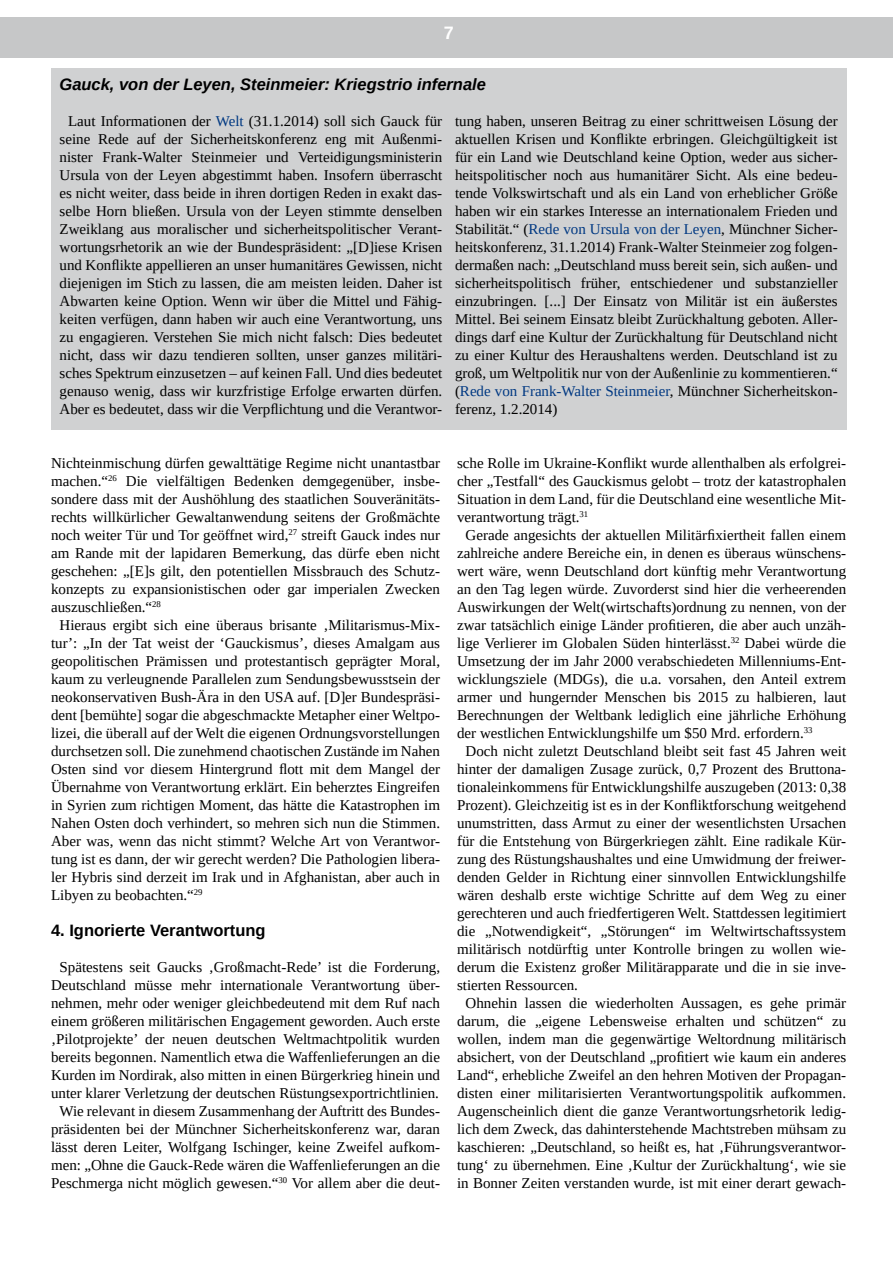
<style>
.page{position:relative;width:893px;height:1263px;background:#fff}
.page>*{position:absolute;margin:0;border:0;box-sizing:border-box;transform-origin:0 0}
.t1{font:700 18px "Liberation Sans";color:#fff}
.t2{font:italic 700 16.5px "Liberation Sans";color:#000}
.t3{font:700 16.5px "Liberation Sans";color:#000}
.t4{font:15px/18px "Liberation Serif";color:#000;text-align:center}
.s1{color:#003882}
</style>
<div class="page">
<div style="left:0;top:17px;width:893px;height:41px;background:#c6c7c8"></div>
<div style="left:51px;top:68px;width:795px;height:361px;background:#d0d1d2"></div>
<p class="t1" style="left:444px;top:20px;width:12px">7</p>
<p class="t2" style="left:60px;top:73px;width:428px">Gauck, von der Leyen, Steinmeier: Kriegstrio infernale</p>
<p class="t4" style="left:60px;top:112px;width:384px">Laut Informationen der <span class="s1">Welt</span> (31.1.2014) soll sich Gauck für seine Rede auf der Sicherheitskonferenz eng mit Außenmi&shy;nister Frank-Walter Steinmeier und Verteidigungsministerin Ursula von der Leyen abgestimmt haben. Insofern überrascht es nicht weiter, dass beide in ihren dortigen Reden in exakt das&shy;selbe Horn bließen. Ursula von der Leyen stimmte denselben Zweiklang aus moralischer und sicherheitspolitischer Verant&shy;wortungsrhetorik an wie der Bundespräsident: „[D]iese Krisen und Konflikte appellieren an unser humanitäres Gewissen, nicht diejenigen im Stich zu lassen, die am meisten leiden. Daher ist Abwarten keine Option. Wenn wir über die Mittel und Fähig&shy;keiten verfügen, dann haben wir auch eine Verantwortung, uns zu engagieren. Verstehen Sie mich nicht falsch: Dies bedeutet nicht, dass wir dazu tendieren sollten, unser ganzes militäri&shy;sches Spektrum einzusetzen – auf keinen Fall. Und dies bedeutet genauso wenig, dass wir kurzfristige Erfolge erwarten dürfen.<br>Aber es bedeutet, dass wir die Verpflichtung und die Verantwor-</p>
<p class="t4" style="left:455px;top:112px;width:384px;text-align:justify">tung haben, unseren Beitrag zu einer schrittweisen Lösung der aktuellen Krisen und Konflikte erbringen. Gleichgültigkeit ist für ein Land wie Deutschland keine Option, weder aus sicher&shy;heitspolitischer noch aus humanitärer Sicht. Als eine bedeu&shy;tende Volkswirtschaft und als ein Land von erheblicher Größe haben wir ein starkes Interesse an internationalem Frieden und Stabilität.“ (<span class="s1">Rede von Ursula von der Leyen</span>, Münchner Sicher&shy;heitskonferenz, 31.1.2014) Frank-Walter Steinmeier zog folgen&shy;dermaßen nach: „Deutschland muss bereit sein, sich außen- und sicherheitspolitisch früher, entschiedener und substanzieller einzubringen. [...] Der Einsatz von Militär ist ein äußerstes Mittel. Bei seinem Einsatz bleibt Zurückhaltung geboten. Aller&shy;dings darf eine Kultur der Zurückhaltung für Deutschland nicht zu einer Kultur des Heraushaltens werden. Deutschland ist zu groß, um Weltpolitik nur von der Außenlinie zu kommentieren.“ (<span class="s1">Rede von Frank-Walter Steinmeier</span>, Münchner Sicherheitskon&shy;ferenz, 1.2.2014)</p>
<p class="t4" style="left:51px;top:454px;width:391px">Nichteinmischung dürfen gewalttätige Regime nicht unantastbar</p>
<p class="t4" style="left:51px;top:472px;width:391px">machen.“<sup>26</sup> Die vielfältigen Bedenken demgegenüber, insbe-</p>
<p class="t4" style="left:51px;top:490px;width:391px">sondere dass mit der Aushöhlung des staatlichen Souveränitäts-</p>
<p class="t4" style="left:51px;top:508px;width:391px">rechts willkürlicher Gewaltanwendung seitens der Großmächte</p>
<p class="t4" style="left:51px;top:526px;width:391px">noch weiter Tür und Tor geöffnet wird,<sup>27</sup> streift Gauck indes nur</p>
<p class="t4" style="left:51px;top:544px;width:391px">am Rande mit der lapidaren Bemerkung, das dürfe eben nicht</p>
<p class="t4" style="left:51px;top:562px;width:391px">geschehen: „[E]s gilt, den potentiellen Missbrauch des Schutz-</p>
<p class="t4" style="left:51px;top:580px;width:391px">konzepts zu expansionistischen oder gar imperialen Zwecken</p>
<p class="t4" style="left:51px;top:598px;width:111px">auszuschließen.“<sup>28</sup></p>
<p class="t4" style="left:60px;top:616px;width:382px">Hieraus ergibt sich eine überaus brisante ‚Militarismus-Mix-</p>
<p class="t4" style="left:51px;top:634px;width:391px">tur’: „In der Tat weist der ‘Gauckismus’, dieses Amalgam aus</p>
<p class="t4" style="left:51px;top:652px;width:391px">geopolitischen Prämissen und protestantisch geprägter Moral,</p>
<p class="t4" style="left:51px;top:670px;width:391px">kaum zu verleugnende Parallelen zum Sendungsbewusstsein der</p>
<p class="t4" style="left:51px;top:688px;width:391px">neokonservativen Bush-Ära in den USA auf. [D]er Bundespräsi-</p>
<p class="t4" style="left:51px;top:706px;width:391px">dent [bemühte] sogar die abgeschmackte Metapher einer Weltpo-</p>
<p class="t4" style="left:51px;top:724px;width:391px">lizei, die überall auf der Welt die eigenen Ordnungsvorstellungen</p>
<p class="t4" style="left:51px;top:742px;width:391px">durchsetzen soll. Die zunehmend chaotischen Zustände im Nahen</p>
<p class="t4" style="left:51px;top:760px;width:391px">Osten sind vor diesem Hintergrund flott mit dem Mangel der</p>
<p class="t4" style="left:51px;top:778px;width:391px">Übernahme von Verantwortung erklärt. Ein beherztes Eingreifen</p>
<p class="t4" style="left:51px;top:796px;width:391px">in Syrien zum richtigen Moment, das hätte die Katastrophen im</p>
<p class="t4" style="left:51px;top:814px;width:391px">Nahen Osten doch verhindert, so mehren sich nun die Stimmen.</p>
<p class="t4" style="left:51px;top:832px;width:391px">Aber was, wenn das nicht stimmt? Welche Art von Verantwor-</p>
<p class="t4" style="left:51px;top:850px;width:391px">tung ist es dann, der wir gerecht werden? Die Pathologien libera-</p>
<p class="t4" style="left:51px;top:868px;width:391px">ler Hybris sind derzeit im Irak und in Afghanistan, aber auch in</p>
<p class="t4" style="left:51px;top:886px;width:153px">Libyen zu beobachten.“<sup>29</sup></p>
<p class="t3" style="left:51px;top:919px;width:216px">4. Ignorierte Verantwortung</p>
<p class="t4" style="left:51px;top:958px;width:391px">Spätestens seit Gaucks ‚Großmacht-Rede’ ist die Forderung, Deutschland müsse mehr internationale Verantwortung über&shy;nehmen, mehr oder weniger gleichbedeutend mit dem Ruf nach einem größeren militärischen Engagement geworden. Auch erste ‚Pilotprojekte’ der neuen deutschen Weltmachtpolitik wurden bereits begonnen. Namentlich etwa die Waffenlieferungen an die Kurden im Nordirak, also mitten in einen Bürgerkrieg hinein und unter klarer Verletzung der deutschen Rüstungsexportrichtlinien.<br>Wie relevant in diesem Zusammenhang der Auftritt des Bundes&shy;präsidenten bei der Münchner Sicherheitskonferenz war, daran lässt deren Leiter, Wolfgang Ischinger, keine Zweifel aufkom&shy;men: „Ohne die Gauck-Rede wären die Waffenlieferungen an die Peschmerga nicht möglich gewesen.“<sup>30</sup> Vor allem aber die deut-</p>
<p class="t4" style="left:457px;top:454px;width:391px">sche Rolle im Ukraine-Konflikt wurde allenthalben als erfolgrei-</p>
<p class="t4" style="left:457px;top:472px;width:391px">cher „Testfall“ des Gauckismus gelobt – trotz der katastrophalen</p>
<p class="t4" style="left:457px;top:490px;width:391px">Situation in dem Land, für die Deutschland eine wesentliche Mit-</p>
<p class="t4" style="left:457px;top:508px;width:133px">verantwortung trägt.<sup>31</sup></p>
<p class="t4" style="left:466px;top:526px;width:382px">Gerade angesichts der aktuellen Militärfixiertheit fallen einem</p>
<p class="t4" style="left:457px;top:544px;width:391px">zahlreiche andere Bereiche ein, in denen es überaus wünschens-</p>
<p class="t4" style="left:457px;top:562px;width:391px">wert wäre, wenn Deutschland dort künftig mehr Verantwortung</p>
<p class="t4" style="left:457px;top:580px;width:391px">an den Tag legen würde. Zuvorderst sind hier die verheerenden</p>
<p class="t4" style="left:457px;top:598px;width:391px">Auswirkungen der Welt(wirtschafts)ordnung zu nennen, von der</p>
<p class="t4" style="left:457px;top:616px;width:391px">zwar tatsächlich einige Länder profitieren, die aber auch unzäh-</p>
<p class="t4" style="left:457px;top:634px;width:391px">lige Verlierer im Globalen Süden hinterlässt.<sup>32</sup> Dabei würde die</p>
<p class="t4" style="left:457px;top:652px;width:391px">Umsetzung der im Jahr 2000 verabschiedeten Millenniums-Ent-</p>
<p class="t4" style="left:457px;top:670px;width:391px">wicklungsziele (MDGs), die u.a. vorsahen, den Anteil extrem</p>
<p class="t4" style="left:457px;top:688px;width:391px">armer und hungernder Menschen bis 2015 zu halbieren, laut</p>
<p class="t4" style="left:457px;top:706px;width:391px">Berechnungen der Weltbank lediglich eine jährliche Erhöhung</p>
<p class="t4" style="left:457px;top:724px;width:357px">der westlichen Entwicklungshilfe um $50 Mrd. erfordern.<sup>33</sup></p>
<p class="t4" style="left:466px;top:742px;width:382px">Doch nicht zuletzt Deutschland bleibt seit fast 45 Jahren weit</p>
<p class="t4" style="left:457px;top:760px;width:391px">hinter der damaligen Zusage zurück, 0,7 Prozent des Bruttona-</p>
<p class="t4" style="left:457px;top:778px;width:391px">tionaleinkommens für Entwicklungshilfe auszugeben (2013: 0,38</p>
<p class="t4" style="left:457px;top:796px;width:391px">Prozent). Gleichzeitig ist es in der Konfliktforschung weitgehend</p>
<p class="t4" style="left:457px;top:814px;width:391px">unumstritten, dass Armut zu einer der wesentlichsten Ursachen</p>
<p class="t4" style="left:457px;top:832px;width:391px">für die Entstehung von Bürgerkriegen zählt. Eine radikale Kür-</p>
<p class="t4" style="left:457px;top:850px;width:391px">zung des Rüstungshaushaltes und eine Umwidmung der freiwer-</p>
<p class="t4" style="left:457px;top:868px;width:391px">denden Gelder in Richtung einer sinnvollen Entwicklungshilfe</p>
<p class="t4" style="left:457px;top:886px;width:391px">wären deshalb erste wichtige Schritte auf dem Weg zu einer</p>
<p class="t4" style="left:457px;top:904px;width:391px">gerechteren und auch friedfertigeren Welt. Stattdessen legitimiert</p>
<p class="t4" style="left:457px;top:922px;width:391px">die „Notwendigkeit“, „Störungen“ im Weltwirtschaftssystem</p>
<p class="t4" style="left:457px;top:940px;width:391px">militärisch notdürftig unter Kontrolle bringen zu wollen wie-</p>
<p class="t4" style="left:457px;top:958px;width:391px">derum die Existenz großer Militärapparate und die in sie inve-</p>
<p class="t4" style="left:457px;top:976px;width:122px">stierten Ressourcen.</p>
<p class="t4" style="left:466px;top:994px;width:382px">Ohnehin lassen die wiederholten Aussagen, es gehe primär</p>
<p class="t4" style="left:457px;top:1012px;width:391px">darum, die „eigene Lebensweise erhalten und schützen“ zu</p>
<p class="t4" style="left:457px;top:1030px;width:391px">wollen, indem man die gegenwärtige Weltordnung militärisch</p>
<p class="t4" style="left:457px;top:1048px;width:391px">absichert, von der Deutschland „profitiert wie kaum ein anderes</p>
<p class="t4" style="left:457px;top:1066px;width:391px">Land“, erhebliche Zweifel an den hehren Motiven der Propagan-</p>
<p class="t4" style="left:457px;top:1084px;width:391px">disten einer militarisierten Verantwortungspolitik aufkommen.</p>
<p class="t4" style="left:457px;top:1102px;width:391px">Augenscheinlich dient die ganze Verantwortungsrhetorik ledig-</p>
<p class="t4" style="left:457px;top:1120px;width:391px">lich dem Zweck, das dahinterstehende Machtstreben mühsam zu</p>
<p class="t4" style="left:457px;top:1138px;width:391px">kaschieren: „Deutschland, so heißt es, hat ‚Führungsverantwor-</p>
<p class="t4" style="left:457px;top:1156px;width:391px">tung‘ zu übernehmen. Eine ‚Kultur der Zurückhaltung‘, wie sie</p>
<p class="t4" style="left:457px;top:1174px;width:391px">in Bonner Zeiten verstanden wurde, ist mit einer derart gewach-</p>
</div>
